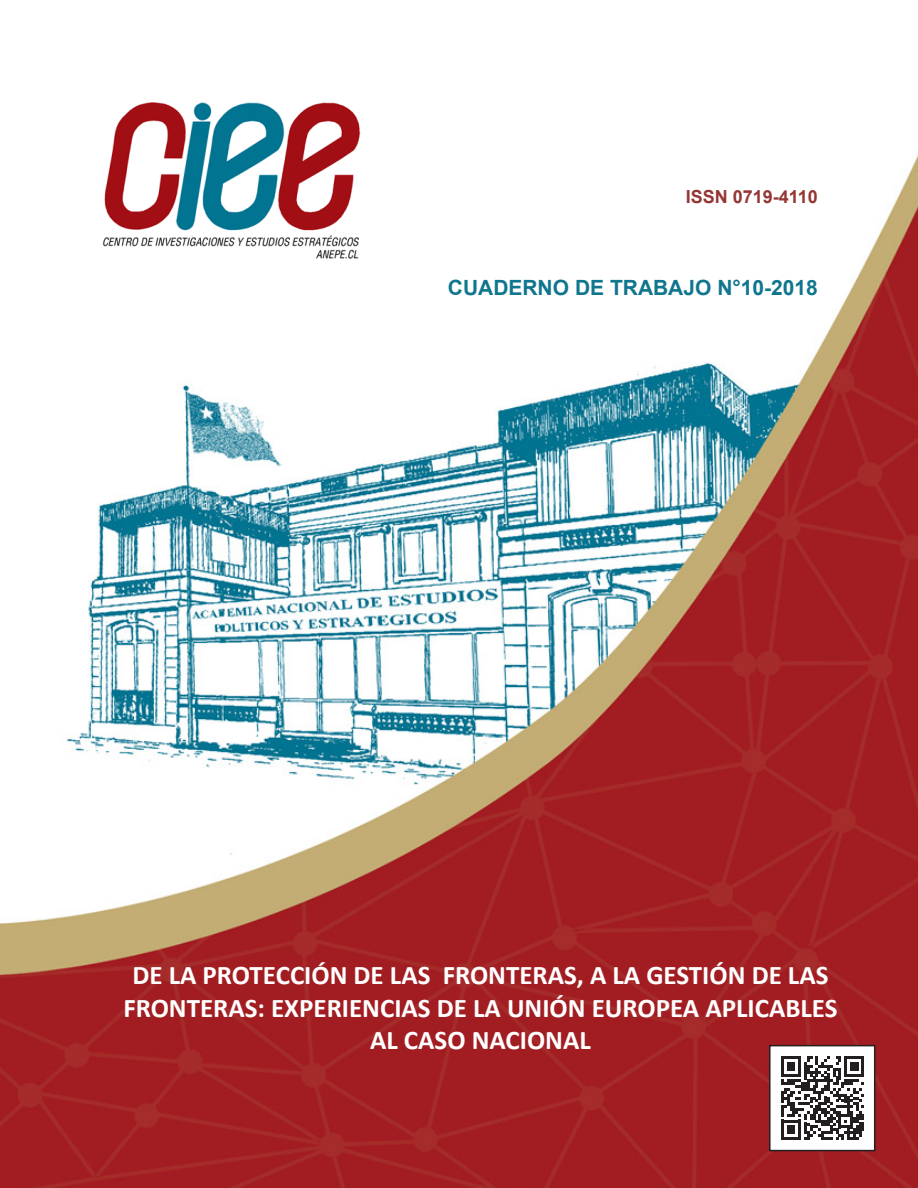
<style>
.page{position:relative;width:918px;height:1188px;background:#fff}
.page>*{position:absolute;margin:0;border:0;box-sizing:border-box;transform-origin:0 0}
.t1{font:700 27px/32.4px "Calibri";color:#fff;text-align:center}
.t2{font:700 21px "Arial";color:#0f768e}
.t3{font:700 18px "Arial";color:#943634}
</style>
<div class="page">
<img style="left:0;top:154px;width:918px;height:1034px">
<div style="left:770px;top:1046px;width:105px;height:105px;background:#fff"></div>
<div style="left:769px;top:1045px;width:106px;height:106px;border:2px solid #231f20"></div>
<svg style="left:781px;top:1056px;width:83px;height:84px"></svg>
<div style="left:70px;top:76px;width:325px;height:212px;background:#fff"></div>
<img style="left:102px;top:102px;width:259px;height:157px">
<p class="t3" style="left:686px;top:185px;width:134px">ISSN 0719-4110</p>
<p class="t2" style="left:448px;top:274px;width:372px">CUADERNO DE TRABAJO N°10-2018</p>
<p class="t1" style="left:123px;top:958px;width:716px">DE LA PROTECCIÓN DE LAS FRONTERAS, A LA GESTIÓN DE LAS<br>FRONTERAS: EXPERIENCIAS DE LA UNIÓN EUROPEA APLICABLES<br>AL CASO NACIONAL</p>
</div>
